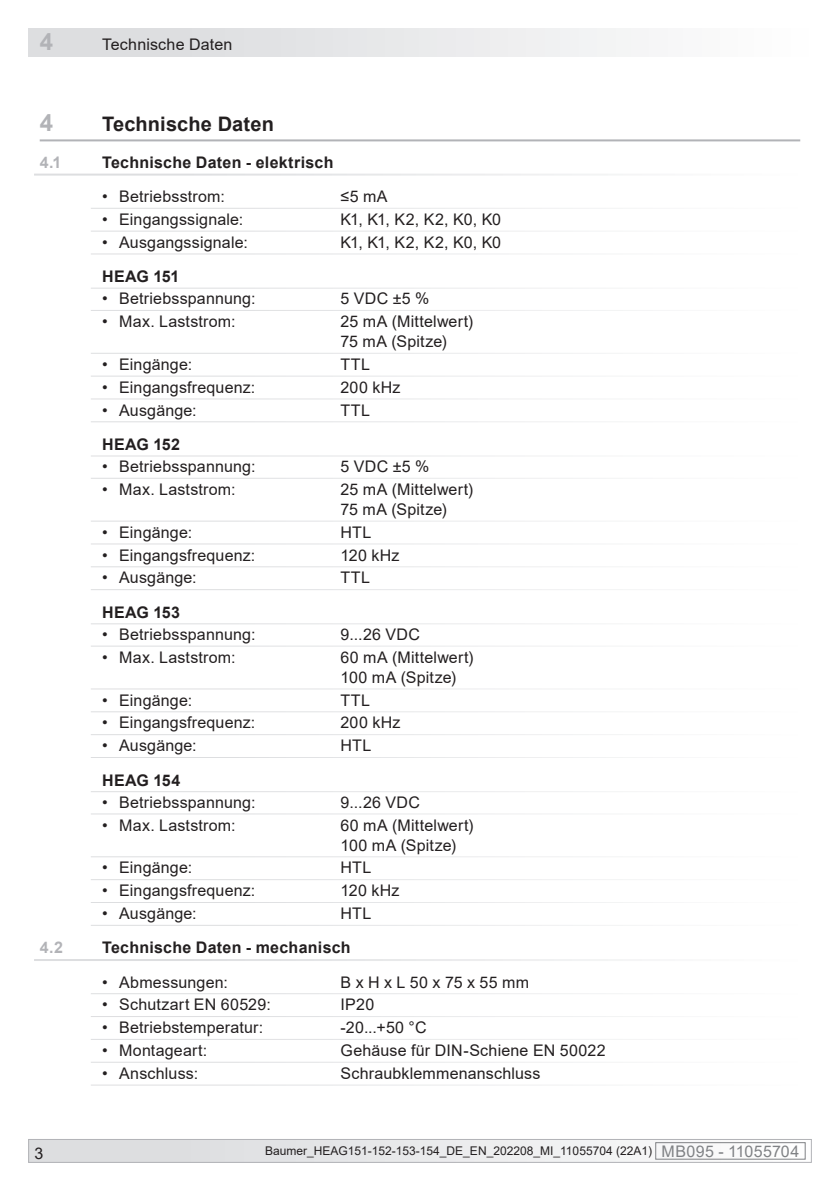
<style>
.page{position:relative;width:840px;height:1191px;background:#fff}
.page>*{position:absolute;margin:0;border:0;box-sizing:border-box;transform-origin:0 0}
.MB-Leiste_oben_links{font:700 24px "Arial";color:#b2b3b7}
.Kapitel_1_DE{font:700 24px "Arial";color:#b2b3b7}
.Kapitel_1_DE-2{font:700 20px "Arial";letter-spacing:.01em;color:#231f20}
.MB-Leiste_oben_links-2{font:16px/20px "Arial";letter-spacing:.01em;color:#231f20}
.Kapitel_1-1_DE{font:700 16px "Arial";letter-spacing:.015em;color:#231f20}
.Aufzählung_Daten_Übe{font:700 16px "Arial";letter-spacing:.015em;color:#231f20}
.Kapitel_1-1_DE-2{font:700 16px "Arial";color:#b2b3b7}
.t1{font:12px "Arial";color:#231f20}
.s1{font-size:16px;color:#808285}
</style>
<div class="page">
<div style="left:29px;top:1139px;width:781px;height:23px;background:linear-gradient(to right,#dbdcdf,#f5f5f5)"></div>
<div style="left:655px;top:1142px;width:150px;height:17px;border:1px solid #808285"></div>
<div style="left:28px;top:1139px;width:783px;height:23px;border:1px solid #b2b3b7"></div>
<div style="left:28px;top:28px;width:783px;height:29px;background:linear-gradient(to right,#d8d9db,#fdfdfd)"></div>
<hr style="left:40px;top:139px;width:759px;height:2px;background:#b2b3b7">
<p class="MB-Leiste_oben_links" style="left:40px;top:24px;width:15px">4</p>
<p class="MB-Leiste_oben_links-2" style="left:102px;top:34px;width:132px">Technische Daten</p>
<p class="Kapitel_1_DE" style="left:40px;top:106px;width:15px">4</p>
<p class="Kapitel_1_DE-2" style="left:102px;top:110px;width:173px">Technische Daten</p>
<p class="Kapitel_1-1_DE-2" style="left:40px;top:151px;width:23px">4.1</p>
<p class="Kapitel_1-1_DE" style="left:102px;top:151px;width:233px">Technische Daten - elektrisch</p>
<p class="MB-Leiste_oben_links-2" style="left:102px;top:186px;width:124px">• Betriebsstrom:</p>
<p class="MB-Leiste_oben_links-2" style="left:340px;top:186px;width:49px">≤5 mA</p>
<p class="MB-Leiste_oben_links-2" style="left:102px;top:209px;width:143px">• Eingangssignale:</p>
<p class="MB-Leiste_oben_links-2" style="left:340px;top:209px;width:162px">K1, K1, K2, K2, K0, K0</p>
<p class="MB-Leiste_oben_links-2" style="left:102px;top:232px;width:147px">• Ausgangssignale:</p>
<p class="MB-Leiste_oben_links-2" style="left:340px;top:232px;width:162px">K1, K1, K2, K2, K0, K0</p>
<p class="Aufzählung_Daten_Übe" style="left:102px;top:265px;width:79px">HEAG 151</p>
<p class="MB-Leiste_oben_links-2" style="left:102px;top:288px;width:155px">• Betriebsspannung:</p>
<p class="MB-Leiste_oben_links-2" style="left:340px;top:288px;width:90px">5 VDC ±5 %</p>
<p class="MB-Leiste_oben_links-2" style="left:102px;top:311px;width:135px">• Max. Laststrom:</p>
<p class="MB-Leiste_oben_links-2" style="left:340px;top:311px;width:134px">25 mA (Mittelwert)<br>75 mA (Spitze)</p>
<p class="MB-Leiste_oben_links-2" style="left:102px;top:354px;width:91px">• Eingänge:</p>
<p class="MB-Leiste_oben_links-2" style="left:340px;top:354px;width:31px">TTL</p>
<p class="MB-Leiste_oben_links-2" style="left:102px;top:377px;width:155px">• Eingangsfrequenz:</p>
<p class="MB-Leiste_oben_links-2" style="left:340px;top:377px;width:61px">200 kHz</p>
<p class="MB-Leiste_oben_links-2" style="left:102px;top:400px;width:96px">• Ausgänge:</p>
<p class="MB-Leiste_oben_links-2" style="left:340px;top:400px;width:31px">TTL</p>
<p class="Aufzählung_Daten_Übe" style="left:102px;top:433px;width:79px">HEAG 152</p>
<p class="MB-Leiste_oben_links-2" style="left:102px;top:456px;width:155px">• Betriebsspannung:</p>
<p class="MB-Leiste_oben_links-2" style="left:340px;top:456px;width:90px">5 VDC ±5 %</p>
<p class="MB-Leiste_oben_links-2" style="left:102px;top:479px;width:135px">• Max. Laststrom:</p>
<p class="MB-Leiste_oben_links-2" style="left:340px;top:479px;width:134px">25 mA (Mittelwert)<br>75 mA (Spitze)</p>
<p class="MB-Leiste_oben_links-2" style="left:102px;top:522px;width:91px">• Eingänge:</p>
<p class="MB-Leiste_oben_links-2" style="left:340px;top:522px;width:32px">HTL</p>
<p class="MB-Leiste_oben_links-2" style="left:102px;top:545px;width:155px">• Eingangsfrequenz:</p>
<p class="MB-Leiste_oben_links-2" style="left:340px;top:545px;width:60px">120 kHz</p>
<p class="MB-Leiste_oben_links-2" style="left:102px;top:568px;width:96px">• Ausgänge:</p>
<p class="MB-Leiste_oben_links-2" style="left:340px;top:568px;width:31px">TTL</p>
<p class="Aufzählung_Daten_Übe" style="left:102px;top:601px;width:79px">HEAG 153</p>
<p class="MB-Leiste_oben_links-2" style="left:102px;top:624px;width:155px">• Betriebsspannung:</p>
<p class="MB-Leiste_oben_links-2" style="left:340px;top:624px;width:81px">9...26 VDC</p>
<p class="MB-Leiste_oben_links-2" style="left:102px;top:647px;width:135px">• Max. Laststrom:</p>
<p class="MB-Leiste_oben_links-2" style="left:340px;top:647px;width:134px">60 mA (Mittelwert)<br>100 mA (Spitze)</p>
<p class="MB-Leiste_oben_links-2" style="left:102px;top:690px;width:91px">• Eingänge:</p>
<p class="MB-Leiste_oben_links-2" style="left:340px;top:690px;width:31px">TTL</p>
<p class="MB-Leiste_oben_links-2" style="left:102px;top:712px;width:155px">• Eingangsfrequenz:</p>
<p class="MB-Leiste_oben_links-2" style="left:340px;top:712px;width:61px">200 kHz</p>
<p class="MB-Leiste_oben_links-2" style="left:102px;top:735px;width:96px">• Ausgänge:</p>
<p class="MB-Leiste_oben_links-2" style="left:340px;top:735px;width:32px">HTL</p>
<p class="Aufzählung_Daten_Übe" style="left:102px;top:768px;width:80px">HEAG 154</p>
<p class="MB-Leiste_oben_links-2" style="left:102px;top:792px;width:155px">• Betriebsspannung:</p>
<p class="MB-Leiste_oben_links-2" style="left:340px;top:792px;width:81px">9...26 VDC</p>
<p class="MB-Leiste_oben_links-2" style="left:102px;top:815px;width:135px">• Max. Laststrom:</p>
<p class="MB-Leiste_oben_links-2" style="left:340px;top:815px;width:134px">60 mA (Mittelwert)<br>100 mA (Spitze)</p>
<p class="MB-Leiste_oben_links-2" style="left:102px;top:857px;width:91px">• Eingänge:</p>
<p class="MB-Leiste_oben_links-2" style="left:340px;top:857px;width:32px">HTL</p>
<p class="MB-Leiste_oben_links-2" style="left:102px;top:880px;width:155px">• Eingangsfrequenz:</p>
<p class="MB-Leiste_oben_links-2" style="left:340px;top:880px;width:60px">120 kHz</p>
<p class="MB-Leiste_oben_links-2" style="left:102px;top:903px;width:96px">• Ausgänge:</p>
<p class="MB-Leiste_oben_links-2" style="left:340px;top:903px;width:32px">HTL</p>
<p class="Kapitel_1-1_DE-2" style="left:40px;top:936px;width:25px">4.2</p>
<p class="Kapitel_1-1_DE" style="left:102px;top:936px;width:250px">Technische Daten - mechanisch</p>
<p class="MB-Leiste_oben_links-2" style="left:102px;top:971px;width:127px">• Abmessungen:</p>
<p class="MB-Leiste_oben_links-2" style="left:340px;top:971px;width:190px">B x H x L 50 x 75 x 55 mm</p>
<p class="MB-Leiste_oben_links-2" style="left:102px;top:994px;width:170px">• Schutzart EN 60529:</p>
<p class="MB-Leiste_oben_links-2" style="left:340px;top:994px;width:35px">IP20</p>
<p class="MB-Leiste_oben_links-2" style="left:102px;top:1017px;width:162px">• Betriebstemperatur:</p>
<p class="MB-Leiste_oben_links-2" style="left:340px;top:1017px;width:88px">-20...+50 °C</p>
<p class="MB-Leiste_oben_links-2" style="left:102px;top:1040px;width:106px">• Montageart:</p>
<p class="MB-Leiste_oben_links-2" style="left:340px;top:1040px;width:266px">Gehäuse für DIN-Schiene EN 50022</p>
<p class="MB-Leiste_oben_links-2" style="left:102px;top:1063px;width:98px">• Anschluss:</p>
<p class="MB-Leiste_oben_links-2" style="left:340px;top:1063px;width:201px">Schraubklemmenanschluss</p>
<p class="MB-Leiste_oben_links-2" style="left:35px;top:1143px;width:10px">3</p>
<p class="t1" style="left:265px;top:1143px;width:535px">Baumer_HEAG151-152-153-154_DE_EN_202208_MI_11055704 (22A1) <span class="s1">MB095 - 11055704</span></p>
</div>
